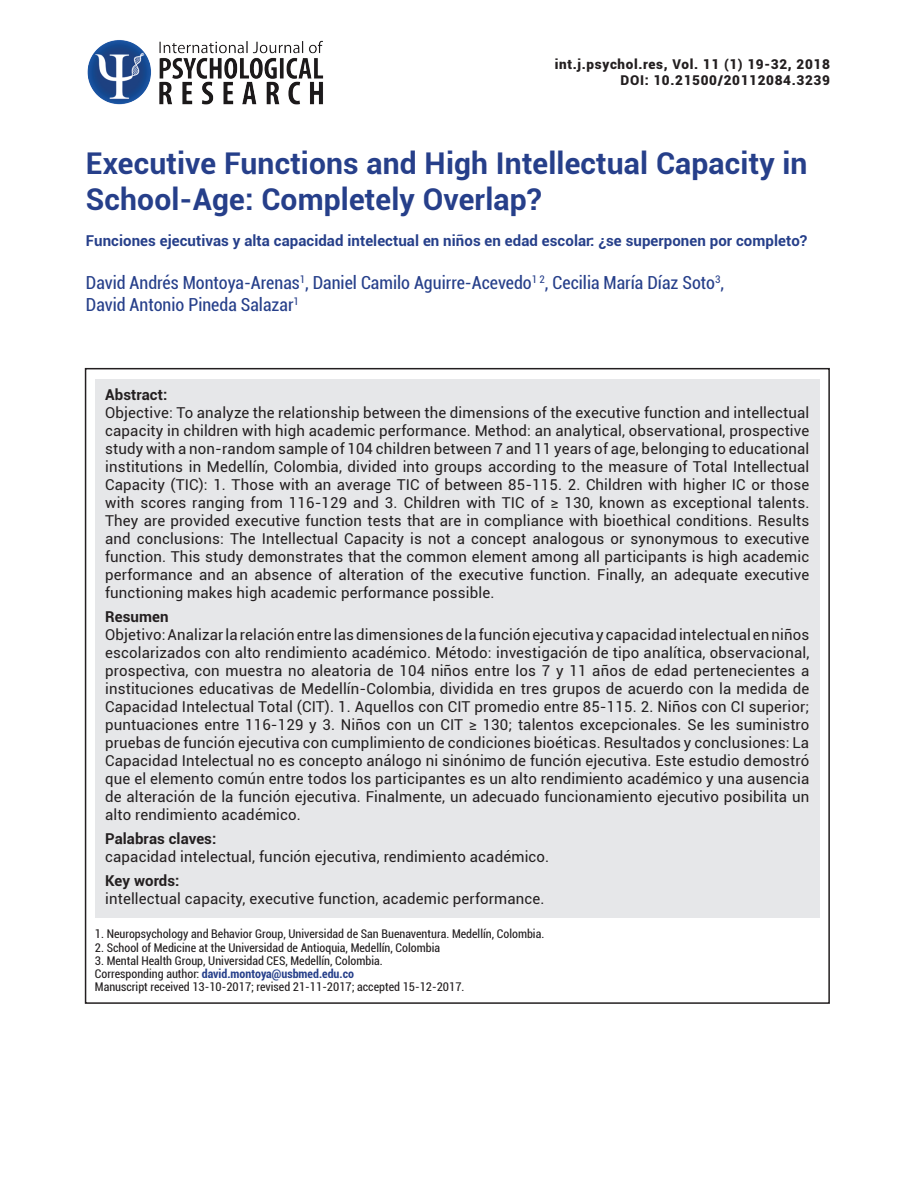
<style>
.page{position:relative;width:915px;height:1191px;background:#fff}
.page>*{position:absolute;margin:0;border:0;box-sizing:border-box;transform-origin:0 0}
.t1{font:700 30px/36px "Roboto";letter-spacing:.005em;color:#263f8a}
.t2{font:condensed 18px/21.6px "Roboto";color:#263f8a}
.t3{font:15px/18px "Roboto";letter-spacing:.01em;color:#231f20;text-align:justify}
.t4{font:700 15px "Roboto";letter-spacing:.005em;color:#263f8a}
.t5{font:700 15px "Roboto";letter-spacing:.005em;color:#231f20}
.t6{font:900 13.5px/16.2px "Roboto";letter-spacing:.05em;color:#231f20;text-align:right}
.t7{font:condensed 12px/13.2px "Roboto";color:#231f20}
.s1{font-weight:700;color:#263f8a}
</style>
<div class="page">
<div style="left:95px;top:379px;width:724px;height:538px;background:#e6e7e9"></div>
<img style="left:87px;top:40px;width:237px;height:65px">
<p class="t6" style="left:554px;top:55px;width:276px">int.j.psychol.res, Vol. 11 (1) 19-32, 2018<br>DOI: 10.21500/20112084.3239</p>
<h1 class="t1" style="left:86px;top:144px;width:723px">Executive Functions and High Intellectual Capacity in<br>School-Age: Completely Overlap?</h1>
<p class="t4" style="left:86px;top:230px;width:722px">Funciones ejecutivas y alta capacidad intelectual en niños en edad escolar: ¿se superponen por completo?</p>
<p class="t2" style="left:86px;top:271px;width:639px">David Andrés Montoya-Arenas<sup>1</sup>, Daniel Camilo Aguirre-Acevedo<sup>1</sup> <sup>2</sup>, Cecilia María Díaz Soto<sup>3</sup>,<br>David Antonio Pineda Salazar<sup>1</sup></p>
<p class="t5" style="left:105px;top:384px;width:64px">Abstract:</p>
<p class="t3" style="left:105px;top:403px;width:705px">Objective: To analyze the relationship between the dimensions of the executive function and intellectual capacity in children with high academic performance. Method: an analytical, observational, prospective study with a non-random sample of 104 children between 7 and 11 years of age, belonging to educational institutions in Medellín, Colombia, divided into groups according to the measure of Total Intellectual Capacity (TIC): 1. Those with an average TIC of between 85-115. 2. Children with higher IC or those with scores ranging from 116-129 and 3. Children with TIC of ≥ 130, known as exceptional talents.<br>They are provided executive function tests that are in compliance with bioethical conditions. Results and conclusions: The Intellectual Capacity is not a concept analogous or synonymous to executive function. This study demonstrates that the common element among all participants is high academic performance and an absence of alteration of the executive function. Finally, an adequate executive functioning makes high academic performance possible.</p>
<p class="t5" style="left:105px;top:606px;width:65px">Resumen</p>
<p class="t3" style="left:105px;top:625px;width:705px">Objetivo: Analizar la relación entre las dimensiones de la función ejecutiva y capacidad intelectual en niños escolarizados con alto rendimiento académico. Método: investigación de tipo analítica, observacional, prospectiva, con muestra no aleatoria de 104 niños entre los 7 y 11 años de edad pertenecientes a instituciones educativas de Medellín-Colombia, dividida en tres grupos de acuerdo con la medida de Capacidad Intelectual Total (CIT). 1. Aquellos con CIT promedio entre 85-115. 2. Niños con CI superior; puntuaciones entre 116-129 y 3. Niños con un CIT ≥ 130; talentos excepcionales. Se les suministro pruebas de función ejecutiva con cumplimiento de condiciones bioéticas. Resultados y conclusiones: La Capacidad Intelectual no es concepto análogo ni sinónimo de función ejecutiva. Este estudio demostró que el elemento común entre todos los participantes es un alto rendimiento académico y una ausencia de alteración de la función ejecutiva. Finalmente, un adecuado funcionamiento ejecutivo posibilita un alto rendimiento académico.</p>
<p class="t5" style="left:105px;top:828px;width:113px">Palabras claves:</p>
<p class="t3" style="left:105px;top:847px;width:445px">capacidad intelectual, función ejecutiva, rendimiento académico.</p>
<p class="t5" style="left:105px;top:870px;width:76px">Key words:</p>
<p class="t3" style="left:105px;top:889px;width:441px">intellectual capacity, executive function, academic performance.</p>
<p class="t7" style="left:95px;top:927px;width:450px">1. Neuropsychology and Behavior Group, Universidad de San Buenaventura. Medellín, Colombia.</p>
<p class="t7" style="left:95px;top:940px;width:346px">2. School of Medicine at the Universidad de Antioquia, Medellín, Colombia</p>
<p class="t7" style="left:95px;top:953px;width:371px">3. Mental Health Group, Universidad CES, Medellín, Colombia.<br>Corresponding author: <span class="s1">david.montoya@usbmed.edu.co<br></span>Manuscript received 13-10-2017; revised 21-11-2017; accepted 15-12-2017.</p>
</div>
